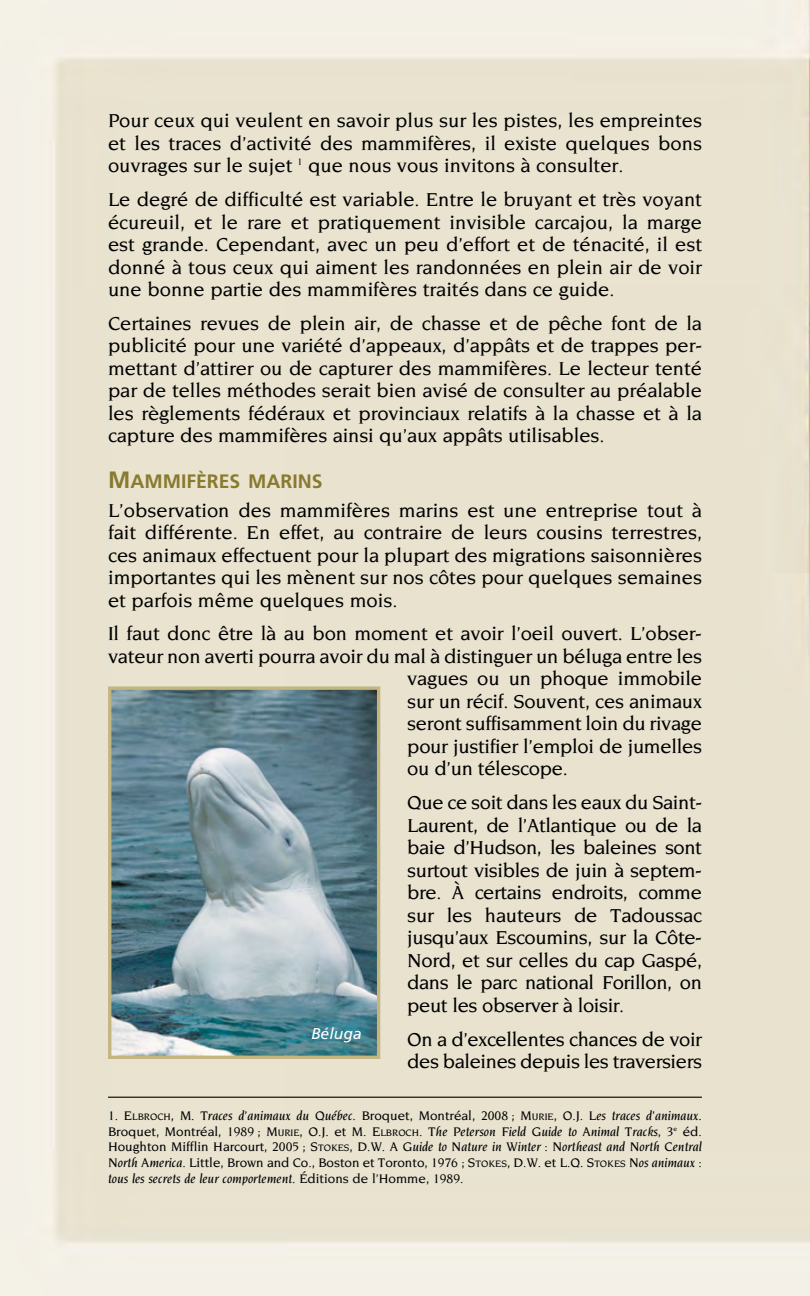
<style>
.page{position:relative;width:810px;height:1296px;background:#fff}
.page>*{position:absolute;margin:0;border:0;box-sizing:border-box;transform-origin:0 0}
.t1{font:500 20.25px/22.5px "Novarese";letter-spacing:-.01em;color:#000;text-align:justify}
.t2{font:700 19.35px "Frutiger";color:#887a2f}
.t3{font:italic 15.75px "Frutiger";color:#fff}
.t4{font:italic 500 13.5px/15.8px "Novarese";color:#000;text-align:justify}
.s1{font-size:23.62px}
.s2{font-style:normal}
.s3{font-style:normal;font-size:10.12px}
</style>
<div class="page">
<hr style="left:108px;top:1097px;width:594px;height:1px;background:#000">
<img style="left:112px;top:690px;width:264px;height:365px">
<div style="left:108px;top:686px;width:272px;height:373px;border:3px solid #c4b681"></div>
<p class="t1" style="left:108px;top:109px;width:596px">Pour ceux qui veulent en savoir plus sur les pistes, les empreintes et les traces d’activité des mammifères, il existe quelques bons ouvrages sur le sujet <sup>1</sup> que nous vous invitons à consulter.</p>
<p class="t1" style="left:108px;top:188px;width:596px">Le degré de difficulté est variable. Entre le bruyant et très voyant écureuil, et le rare et pratiquement invisible carcajou, la marge est grande. Cependant, avec un peu d’effort et de ténacité, il est donné à tous ceux qui aiment les randonnées en plein air de voir une bonne partie des mammifères traités dans ce guide.</p>
<p class="t1" style="left:108px;top:312px;width:596px">Certaines revues de plein air, de chasse et de pêche font de la publicité pour une variété d’appeaux, d’appâts et de trappes per&shy;mettant d’attirer ou de capturer des mammifères. Le lecteur tenté par de telles méthodes serait bien avisé de consulter au préalable les règlements fédéraux et provinciaux relatifs à la chasse et à la capture des mammifères ainsi qu’aux appâts utilisables.</p>
<p class="t2" style="left:108px;top:470px;width:216px"><span class="s1">M</span>AMMIFÈRES MARINS</p>
<p class="t1" style="left:108px;top:499px;width:596px">L’observation des mammifères marins est une entreprise tout à fait différente. En effet, au contraire de leurs cousins terrestres, ces animaux effectuent pour la plupart des migrations saisonnières importantes qui les mènent sur nos côtes pour quelques semaines et parfois même quelques mois.</p>
<p class="t1" style="left:108px;top:622px;width:595px">Il faut donc être là au bon moment et avoir l’oeil ouvert. L’obser-</p>
<p class="t1" style="left:108px;top:645px;width:596px">vateur non averti pourra avoir du mal à distinguer un béluga entre les</p>
<p class="t1" style="left:407px;top:667px;width:296px">vagues ou un phoque immobile</p>
<p class="t1" style="left:407px;top:690px;width:296px">sur un récif. Souvent, ces animaux</p>
<p class="t1" style="left:407px;top:712px;width:296px">seront suffisamment loin du rivage</p>
<p class="t1" style="left:407px;top:735px;width:296px">pour justifier l’emploi de jumelles</p>
<p class="t1" style="left:407px;top:757px;width:162px">ou d’un télescope.</p>
<p class="t1" style="left:407px;top:791px;width:296px">Que ce soit dans les eaux du Saint-Laurent, de l’Atlantique ou de la baie d’Hudson, les baleines sont surtout visibles de juin à septem&shy;bre. À certains endroits, comme sur les hauteurs de Tadoussac jusqu’aux Escoumins, sur la Côte-Nord, et sur celles du cap Gaspé, dans le parc national Forillon, on peut les observer à loisir.</p>
<p class="t1" style="left:407px;top:1028px;width:296px">On a d’excellentes chances de voir des baleines depuis les traversiers</p>
<p class="t4" style="left:108px;top:1108px;width:595px"><span class="s2">1.</span> <span class="s2">E</span><span class="s3">LBROCH</span><span class="s2">, M.</span> Traces d’animaux du Québec. <span class="s2">Broquet, Montréal, 2008 ;</span> <span class="s2">M</span><span class="s3">URIE</span><span class="s2">, O.J.</span> Les traces d’animaux.<br><span class="s2">Broquet, Montréal, 1989 ;</span> <span class="s2">M</span><span class="s3">URIE</span><span class="s2">, O.J. et M.</span> <span class="s2">E</span><span class="s3">LBROCH</span><span class="s2">.</span> The Peterson Field Guide to Animal Tracks<span class="s2">, 3</span><sup>e</sup> <span class="s2">éd.<br>Houghton Mifflin Harcourt, 2005 ;</span> <span class="s2">S</span><span class="s3">TOKES</span> <span class="s2">, D.W.</span> A Guide to Nature in Winter : Northeast and North Central North America<span class="s2">. Little, Brown and Co., Boston et Toronto, 1976 ;</span> <span class="s2">S</span><span class="s3">TOKES</span> <span class="s2">, D.W. et L.Q.</span> <span class="s2">S</span><span class="s3">TOKES</span> Nos animaux : tous les secrets de leur comportement. <span class="s2">Éditions de l’Homme, 1989.</span></p>
<p class="t3" style="left:311px;top:1025px;width:52px">Béluga</p>
</div>
